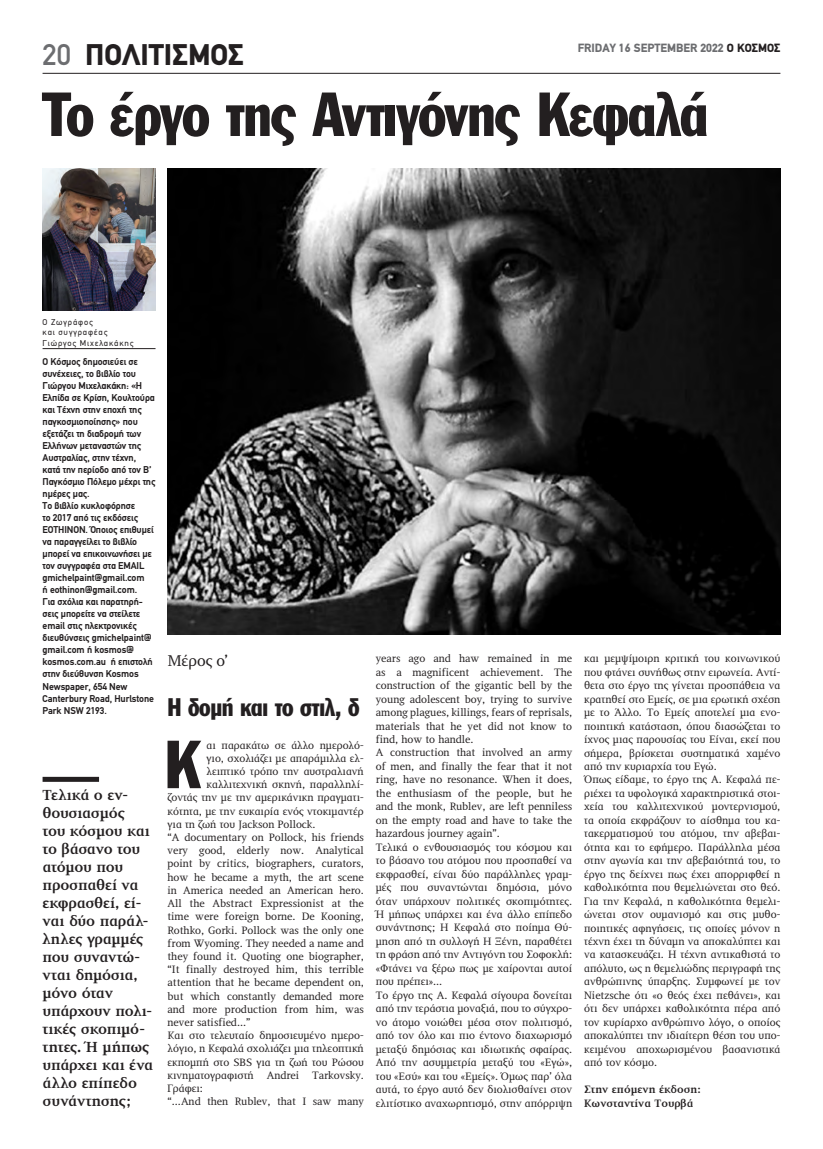
<style>
.page{position:relative;width:823px;height:1149px;background:#fff}
.page>*{position:absolute;margin:0;border:0;box-sizing:border-box;transform-origin:0 0}
.t1{font:66.6px "Franklin Gothic Greek Cond";color:#231f20}
.t2{font:61px "Franklin Gothic Greek Cond";letter-spacing:-.025em;color:#231f20}
.t3{font:900 30px "PF Din Text";color:#231f20}
.t4{font:25px "Franklin Gothic Greek Cond";letter-spacing:-.015em;color:#231f20}
.t5{font:16px "PF Diplomat";color:#231f20}
.t6{font:700 15px/18px "PF Diplomat";letter-spacing:-.02em;color:#231f20}
.t7{font:900 12px "PF Din Text";color:#6c6d70}
.t8{font:11px/13.5px "PF Diplomat";color:#231f20}
.t9{font:700 11px/13.5px "PF Diplomat";color:#231f20}
.t10{font:700 10px/12px "PF Din Text";letter-spacing:-.01em;color:#231f20}
.t11{font:8.5px/10.2px "PF Din Text";letter-spacing:.1em;color:#231f20}
.s1{font-weight:500;color:#6c6d70}
.s2{color:#231f20}
</style>
<div class="page">
<hr style="left:43px;top:73px;width:737px;height:1px;background:#231f20">
<div style="left:43px;top:776px;width:56px;height:5px;background:#231f20"></div>
<hr style="left:43px;top:348px;width:112px;height:1px;background:#231f20">
<img style="left:43px;top:169px;width:112px;height:141px">
<img style="left:167px;top:169px;width:613px;height:465px">
<h3 class="t3" style="left:43px;top:37px;width:203px"><span class="s1">20</span> ΠΟΛΙΤΙΣΜΟΣ</h3>
<p class="t7" style="left:577px;top:40px;width:204px">FRIDAY 16 SEPTEMBER 2022 <span class="s2">Ο ΚΟΣΜΟΣ</span></p>
<h2 class="t2" style="left:43px;top:80px;width:667px">Το έργο της Αντιγόνης Κεφαλά</h2>
<p class="t11" style="left:43px;top:317px;width:92px">O Ζωγράφος<br>και συγγραφέας<br>Γιώργος Μιχελακάκης</p>
<p class="t10" style="left:43px;top:355px;width:114px">Ο Κόσμος δημοσιεύει σε συνέχειες, το βιβλίο του<br>Γιώργου Μιχελακάκη: «Η<br>Ελπίδα σε Κρίση, Κουλτούρα και Τέχνη στην εποχή της παγκοσμιοποίησης» που εξετάζει τη διαδρομή των<br>Ελλήνων μεταναστών της<br>Αυστραλίας, στην τέχνη, κατά την περίοδο από τον Β’<br>Παγκόσμιο Πόλεμο μέχρι της ημέρες μας.<br>Το βιβλίο κυκλοφόρησε<br>το 2017 από τις εκδόσεις<br>EOTHINON. Όποιος επιθυμεί να παραγγείλει το βιβλίο μπορεί να επικοινωνήσει με τον συγγραφέα στα EMAIL gmichelpaint@gmail.com<br>ή eothinon@gmail.com.<br>Για σχόλια και παρατηρή&shy;σεις μπορείτε να στείλετε email στις ηλεκτρονικές διευθύνσεις gmichelpaint@ gmail.com ή kosmos@ kosmos.com.au ή επιστολή στην διεύθυνση Kosmos<br>Newspaper, 654 New<br>Canterbury Road, Hurlstone<br>Park NSW 2193.</p>
<p class="t6" style="left:43px;top:786px;width:112px">Τελικά ο εν&shy;θουσιασμός<br>του κόσμου και το βάσανο του ατόμου που προσπαθεί να εκφρασθεί, εί&shy;ναι δύο παράλ&shy;ληλες γραμμές που συναντώ&shy;νται δημόσια, μόνο όταν υπάρχουν πολι&shy;τικές σκοπιμό&shy;τητες. Ή μήπως υπάρχει και ένα άλλο επίπεδο συνάντησης;</p>
<h3 class="t5" style="left:167px;top:652px;width:62px">Μέρος ο’</h3>
<h3 class="t4" style="left:167px;top:692px;width:193px">Η δομή και το στιλ, δ</h3>
<h1 class="t1" style="left:164px;top:726px;width:38px">Κ</h1>
<p class="t8" style="left:206px;top:738px;width:159px">αι παρακάτω σε άλλο ημερολό-</p>
<p class="t8" style="left:206px;top:751px;width:159px">γιο, σχολιάζει με απαράμιλλα ελ-</p>
<p class="t8" style="left:206px;top:764px;width:159px">λειπτικό τρόπο την αυστραλιανή</p>
<p class="t8" style="left:206px;top:777px;width:159px">καλλιτεχνική σκηνή, παραλληλί-</p>
<p class="t8" style="left:167px;top:791px;width:198px">ζοντάς την με την αμερικάνικη πραγματι-</p>
<p class="t8" style="left:167px;top:804px;width:198px">κότητα, με την ευκαιρία ενός ντοκιμαντέρ</p>
<p class="t8" style="left:167px;top:817px;width:149px">για τη ζωή του Jackson Pollock.</p>
<p class="t8" style="left:167px;top:830px;width:198px">“A documentary on Pollock, his friends</p>
<p class="t8" style="left:167px;top:843px;width:198px">very good, elderly now. Analytical</p>
<p class="t8" style="left:167px;top:857px;width:198px">point by critics, biographers, curators,</p>
<p class="t8" style="left:167px;top:870px;width:198px">how he became a myth, the art scene</p>
<p class="t8" style="left:167px;top:883px;width:198px">in America needed an American hero.</p>
<p class="t8" style="left:167px;top:896px;width:198px">All the Abstract Expressionist at the</p>
<p class="t8" style="left:167px;top:909px;width:198px">time were foreign borne. De Kooning,</p>
<p class="t8" style="left:167px;top:923px;width:198px">Rothko, Gorki. Pollock was the only one</p>
<p class="t8" style="left:167px;top:936px;width:198px">from Wyoming. They needed a name and</p>
<p class="t8" style="left:167px;top:949px;width:198px">they found it. Quoting one biographer,</p>
<p class="t8" style="left:167px;top:962px;width:198px">“It finally destroyed him, this terrible</p>
<p class="t8" style="left:167px;top:975px;width:198px">attention that he became dependent on,</p>
<p class="t8" style="left:167px;top:989px;width:198px">but which constantly demanded more</p>
<p class="t8" style="left:167px;top:1002px;width:198px">and more production from him, was</p>
<p class="t8" style="left:167px;top:1015px;width:84px">never satisfied...”</p>
<p class="t8" style="left:167px;top:1028px;width:198px">Και στο τελευταίο δημοσιευμένο ημερο-</p>
<p class="t8" style="left:167px;top:1041px;width:198px">λόγιο, η Κεφαλά σχολιάζει μια τηλεοπτική</p>
<p class="t8" style="left:167px;top:1055px;width:198px">εκπομπή στο SBS για τη ζωή του Ρώσου</p>
<p class="t8" style="left:167px;top:1068px;width:198px">κινηματογραφιστή Andrei Tarkovsky.</p>
<p class="t8" style="left:167px;top:1081px;width:37px">Γράφει:</p>
<p class="t8" style="left:167px;top:1094px;width:198px">“...And then Rublev, that I saw many</p>
<p class="t8" style="left:375px;top:651px;width:198px">years ago and haw remained in me as a magnificent achievement. The construction of the gigantic bell by the young adolescent boy, trying to survive among plagues, killings, fears of reprisals, materials that he yet did not know to find, how to handle.<br>A construction that involved an army of men, and finally the fear that it not ring, have no resonance. When it does, the enthusiasm of the people, but he and the monk, Rublev, are left penniless on the empty road and have to take the hazardous journey again”.<br>Τελικά ο ενθουσιασμός του κόσμου και το βάσανο του ατόμου που προσπαθεί να εκφρασθεί, είναι δύο παράλληλες γραμ&shy;μές που συναντώνται δημόσια, μόνο όταν υπάρχουν πολιτικές σκοπιμότητες.<br>Ή μήπως υπάρχει και ένα άλλο επίπεδο συνάντησης; Η Κεφαλά στο ποίημα Θύ&shy;μηση από τη συλλογή Η Ξένη, παραθέτει τη φράση από την Αντιγόνη του Σοφοκλή: «Φτάνει να ξέρω πως με χαίρονται αυτοί που πρέπει»...<br>Το έργο της Α. Κεφαλά σίγουρα δονείται από την τεράστια μοναξιά, που το σύγχρο&shy;νο άτομο νοιώθει μέσα στον πολιτισμό, από τον όλο και πιο έντονο διαχωρισμό μεταξύ δημόσιας και ιδιωτικής σφαίρας.<br>Από την ασυμμετρία μεταξύ του «Εγώ», του «Εσύ» και του «Εμείς». Όμως παρ’ όλα αυτά, το έργο αυτό δεν διολισθαίνει στον ελιτίστικο αναχωρητισμό, στην απόρριψη</p>
<p class="t8" style="left:583px;top:652px;width:198px">και μεμψίμοιρη κριτική του κοινωνικού που φτάνει συνήθως στην ειρωνεία. Αντί&shy;θετα στο έργο της γίνεται προσπάθεια να κρατηθεί στο Εμείς, σε μια ερωτική σχέση με το Άλλο. Το Εμείς αποτελεί μια ενο&shy;ποιητική κατάσταση, όπου διασώζεται το ίχνος μιας παρουσίας του Είναι, εκεί που σήμερα, βρίσκεται συστηματικά χαμένο από την κυριαρχία του Εγώ.<br>Όπως είδαμε, το έργο της Α. Κεφαλά πε&shy;ριέχει τα υφολογικά χαρακτηριστικά στοι&shy;χεία του καλλιτεχνικού μοντερνισμού, τα οποία εκφράζουν το αίσθημα του κα&shy;τακερματισμού του ατόμου, την αβεβαι&shy;ότητα και το εφήμερο. Παράλληλα μέσα στην αγωνία και την αβεβαιότητά του, το έργο της δείχνει πως έχει απορριφθεί η καθολικότητα που θεμελιώνεται στο θεό.<br>Για την Κεφαλά, η καθολικότητα θεμελι&shy;ώνεται στον ουμανισμό και στις μυθο&shy;ποιητικές αφηγήσεις, τις οποίες μόνον η τέχνη έχει τη δύναμη να αποκαλύπτει και να κατασκευάζει. Η τέχνη αντικαθιστά το απόλυτο, ως η θεμελιώδης περιγραφή της ανθρώπινης ύπαρξης. Συμφωνεί με τον Nietzsche ότι «ο θεός έχει πεθάνει», και ότι δεν υπάρχει καθολικότητα πέρα από τον κυρίαρχο ανθρώπινο λόγο, ο οποίος αποκαλύπτει την ιδιαίτερη θέση του υπο&shy;κειμένου αποχωρισμένου βασανιστικά από τον κόσμο.</p>
<p class="t9" style="left:583px;top:1082px;width:119px">Στην επόμενη έκδοση:<br>Κωνσταντίνα Τουρβά</p>
</div>
